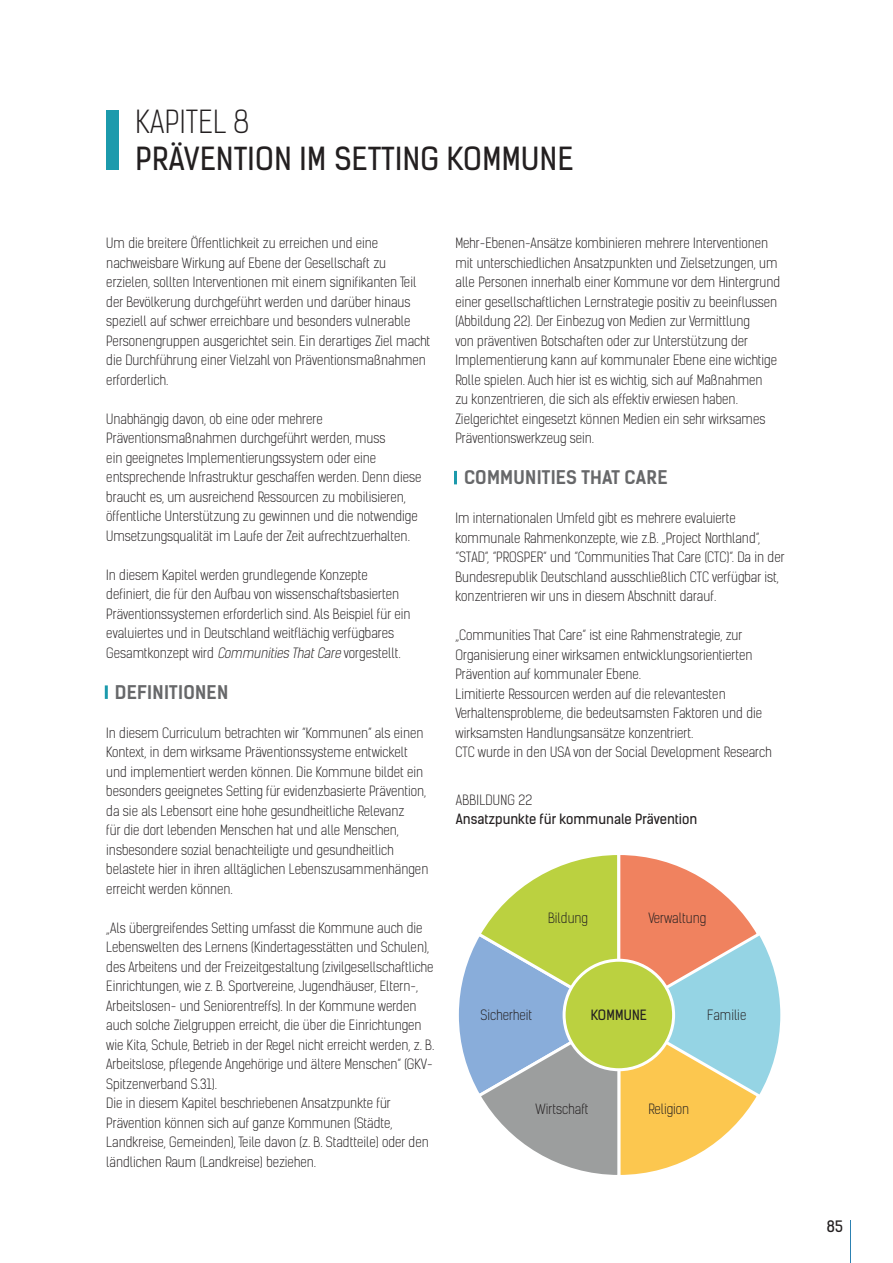
<style>
.page{position:relative;width:893px;height:1263px;background:#fff}
.page>*{position:absolute;margin:0;border:0;box-sizing:border-box;transform-origin:0 0}
.t1{font:30.3px "Kelson Sans";letter-spacing:.015em;color:#231f20}
.t2{font:300 30.3px "Kelson Sans";letter-spacing:.015em;color:#231f20}
.t3{font:700 18px "Kelson Sans";letter-spacing:.015em;color:#67686a}
.t4{font:15px "Kelson Sans";color:#231f20}
.t5{font:300 13.5px/19.5px "Kelson Sans";color:#231f20}
.t6{font:13.5px "Kelson Sans";color:#231f20}
.s1{font-style:italic}
</style>
<div class="page">
<hr style="left:850px;top:1220px;width:1px;height:43px;background:#2c81b2">
<hr style="left:105px;top:685px;width:3px;height:14px;background:#1c9aac">
<svg style="left:454px;top:471px;width:3px;height:13px"></svg>
<div style="left:106px;top:111px;width:13px;height:59px;background:#1c9aac"></div>
<svg style="left:458px;top:855px;width:322px;height:320px"></svg>
<div style="left:564px;top:960px;width:110px;height:110px;background:#bbd140;border-radius:50%"></div>
<div style="left:563px;top:959px;width:112px;height:112px;border:3px solid #fff;border-radius:50%"></div>
<h1 class="t2" style="left:135px;top:104px;width:116px">KAPITEL 8</h1>
<h1 class="t1" style="left:135px;top:140px;width:439px">PRÄVENTION IM SETTING KOMMUNE</h1>
<p class="t5" style="left:106px;top:234px;width:325px">Um die breitere Öffentlichkeit zu erreichen und eine nachweisbare Wirkung auf Ebene der Gesellschaft zu erzielen, sollten Interventionen mit einem signifikanten Teil der Bevölkerung durchgeführt werden und darüber hinaus speziell auf schwer erreichbare und besonders vulnerable Personengruppen ausgerichtet sein. Ein derartiges Ziel macht die Durchführung einer Vielzahl von Präventionsmaßnahmen erforderlich.</p>
<p class="t5" style="left:106px;top:409px;width:317px">Unabhängig davon, ob eine oder mehrere Präventionsmaßnahmen durchgeführt werden, muss<br>ein geeignetes Implementierungssystem oder eine entsprechende Infrastruktur geschaffen werden. Denn diese braucht es, um ausreichend Ressourcen zu mobilisieren, öffentliche Unterstützung zu gewinnen und die notwendige Umsetzungsqualität im Laufe der Zeit aufrechtzuerhalten.</p>
<p class="t5" style="left:106px;top:565px;width:306px">In diesem Kapitel werden grundlegende Konzepte definiert, die für den Aufbau von wissenschaftsbasierten Präventionssystemen erforderlich sind. Als Beispiel für ein evaluiertes und in Deutschland weitflächig verfügbares Gesamtkonzept wird <span class="s1">Communities ThatCare</span> vorgestellt.</p>
<h2 class="t3" style="left:115px;top:681px;width:115px">DEFINITIONEN</h2>
<p class="t5" style="left:106px;top:723px;width:324px">In diesem Curriculum betrachten wir “Kommunen” als einen Kontext, in dem wirksame Präventionssysteme entwickelt und implementiert werden können. Die Kommune bildet ein besonders geeignetes Setting für evidenzbasierte Prävention, da sie als Lebensort eine hohe gesundheitliche Relevanz<br>für die dort lebenden Menschen hat und alle Menschen, insbesondere sozial benachteiligte und gesundheitlich belastete hier in ihren alltäglichen Lebenszusammenhängen erreicht werden können.</p>
<p class="t5" style="left:106px;top:918px;width:329px">„Als übergreifendes Setting umfasst die Kommune auch die Lebenswelten des Lernens (Kindertagesstätten und Schulen), des Arbeitens und der Freizeitgestaltung (zivilgesellschaftliche Einrichtungen, wie z. B. Sportvereine, Jugendhäuser, Eltern-, Arbeitslosen- und Seniorentreffs). In der Kommune werden auch solche Zielgruppen erreicht, die über die Einrichtungen wie Kita, Schule, Betrieb in der Regel nicht erreicht werden, z. B.<br>Arbeitslose, pflegende Angehörige und ältere Menschen“ (GKV-Spitzenverband S.31).<br>Die in diesem Kapitel beschriebenen Ansatzpunkte für Prävention können sich auf ganze Kommunen (Städte, Landkreise, Gemeinden), Teile davon (z. B. Stadtteile) oder den ländlichen Raum (Landkreise) beziehen.</p>
<p class="t5" style="left:455px;top:234px;width:326px">Mehr-Ebenen-Ansätze kombinieren mehrere Interventionen mit unterschiedlichen Ansatzpunkten und Zielsetzungen, um alle Personen innerhalb einer Kommune vor dem Hintergrund einer gesellschaftlichen Lernstrategie positiv zu beeinflussen (Abbildung 22). Der Einbezug von Medien zur Vermittlung<br>von präventiven Botschaften oder zur Unterstützung der Implementierung kann auf kommunaler Ebene eine wichtige Rolle spielen. Auch hier ist es wichtig, sich auf Maßnahmen<br>zu konzentrieren, die sich als effektiv erwiesen haben.<br>Zielgerichtet eingesetzt können Medien ein sehr wirksames Präventionswerkzeug sein.</p>
<h2 class="t3" style="left:464px;top:467px;width:205px">COMMUNITIES THAT CARE</h2>
<p class="t5" style="left:455px;top:509px;width:331px">Im internationalen Umfeld gibt es mehrere evaluierte kommunale Rahmenkonzepte, wie z.B. „Project Northland“, “STAD“, “PROSPER“ und “Communities That Care (CTC)“. Da in der Bundesrepublik Deutschland ausschließlich CTC verfügbar ist, konzentrieren wir uns in diesem Abschnitt darauf.</p>
<p class="t5" style="left:455px;top:626px;width:318px">„Communities That Care“ ist eine Rahmenstrategie, zur Organisierung einer wirksamen entwicklungsorientierten Prävention auf kommunaler Ebene.<br>Limitierte Ressourcen werden auf die relevantesten Verhaltensprobleme, die bedeutsamsten Faktoren und die wirksamsten Handlungsansätze konzentriert.<br>CTC wurde in den USA von der Social Development Research</p>
<p class="t5" style="left:456px;top:790px;width:78px">ABBILDUNG 22</p>
<p class="t6" style="left:456px;top:811px;width:243px">Ansatzpunkte für kommunale Prävention</p>
<p class="t5" style="left:548px;top:908px;width:41px">Bildung</p>
<p class="t5" style="left:648px;top:908px;width:59px">Verwaltung</p>
<p class="t5" style="left:481px;top:1005px;width:53px">Sicherheit</p>
<p class="t6" style="left:591px;top:1007px;width:58px">KOMMUNE</p>
<p class="t5" style="left:707px;top:1005px;width:41px">Familie</p>
<p class="t5" style="left:536px;top:1100px;width:55px">Wirtschaft</p>
<p class="t5" style="left:648px;top:1100px;width:42px">Religion</p>
<p class="t4" style="left:827px;top:1217px;width:18px">85</p>
</div>
